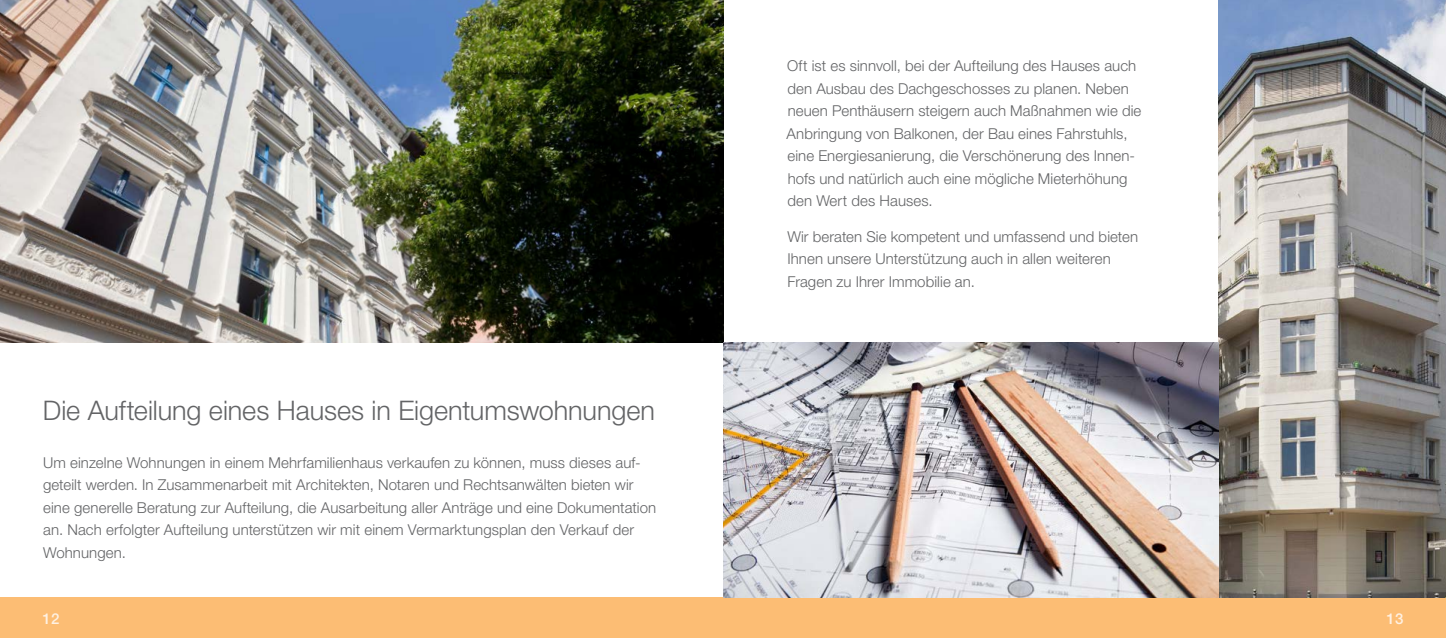
<style>
.page{position:relative;width:1446px;height:638px;background:#fff}
.page>*{position:absolute;margin:0;border:0;box-sizing:border-box;transform-origin:0 0}
.t1{font:300 27px "Helvetica Neue";letter-spacing:-.005em;color:#636466}
.t2{font:300 15px/22.5px "Helvetica Neue";letter-spacing:.005em;color:#636466}
.t3{font:500 15px "Helvetica Neue";color:#fff1e2}
</style>
<div class="page">
<div style="left:0;top:597px;width:1446px;height:41px;background:#fcbd74"></div>
<img style="left:1218px;top:0;width:228px;height:597px">
<img style="left:0;top:0;width:723px;height:342px">
<img style="left:723px;top:342px;width:495px;height:255px">
<h1 class="t1" style="left:43px;top:393px;width:614px">Die Aufteilung eines Hauses in Eigentumswohnungen</h1>
<p class="t2" style="left:43px;top:451px;width:615px">Um einzelne Wohnungen in einem Mehrfamilienhaus verkaufen zu können, muss dieses auf&shy;geteilt werden. In Zusammenarbeit mit Architekten, Notaren und Rechtsanwälten bieten wir eine generelle Beratung zur Aufteilung, die Ausarbeitung aller Anträge und eine Dokumentation an. Nach erfolgter Aufteilung unterstützen wir mit einem Vermarktungsplan den Verkauf der Wohnungen.</p>
<p class="t2" style="left:786px;top:54px;width:356px">Oft ist es sinnvoll, bei der Aufteilung des Hauses auch den Ausbau des Dachgeschosses zu planen. Neben neuen Penthäusern steigern auch Maßnahmen wie die Anbringung von Balkonen, der Bau eines Fahrstuhls, eine Energiesanierung, die Verschönerung des Innen&shy;hofs und natürlich auch eine mögliche Mieterhöhung den Wert des Hauses.</p>
<p class="t2" style="left:787px;top:225px;width:352px">Wir beraten Sie kompetent und umfassend und bieten<br>Ihnen unsere Unterstützung auch in allen weiteren<br>Fragen zu Ihrer Immobilie an.</p>
<p class="t3" style="left:43px;top:609px;width:18px">12</p>
<p class="t3" style="left:1386px;top:609px;width:18px">13</p>
</div>
